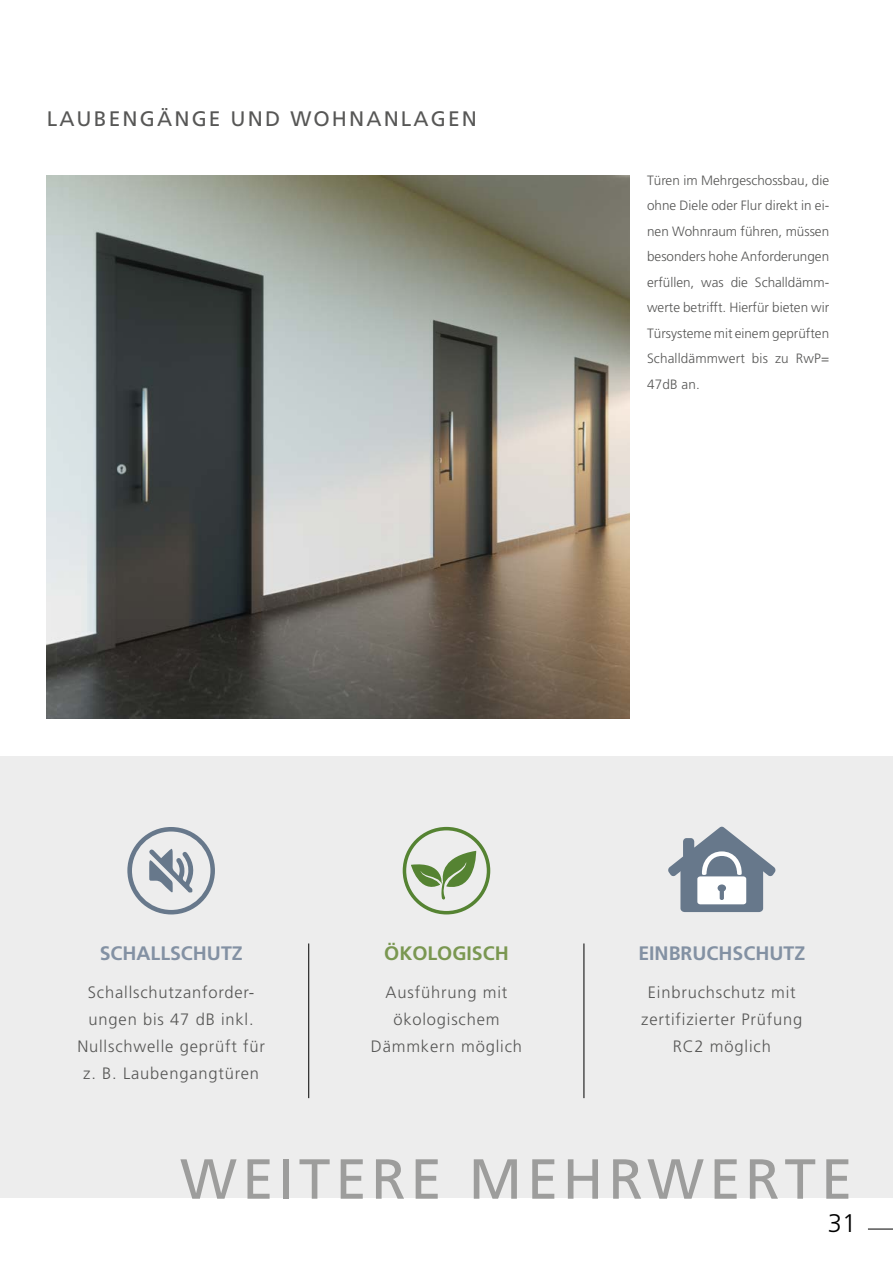
<style>
.page{position:relative;width:893px;height:1263px;background:#fff}
.page>*{position:absolute;margin:0;border:0;box-sizing:border-box;transform-origin:0 0}
.t1{font:56.4px "Frutiger";letter-spacing:.09em;color:#9d9d9c}
.t2{font:300 25.5px "Frutiger";color:#000}
.t3{font:21px "Frutiger";letter-spacing:.1em;color:#575756}
.t4{font:700 19.5px "Frutiger";color:#8391a3}
.t5{font:700 19.5px "Frutiger";color:#7a9751}
.t6{font:300 16.5px/27px "Frutiger";letter-spacing:.05em;color:#575756;text-align:center}
.t7{font:300 13.5px/25.5px "Frutiger";letter-spacing:.01em;color:#575756;text-align:justify}
</style>
<div class="page">
<img style="left:47px;top:175px;width:582px;height:544px">
<svg style="left:868px;top:1229px;width:25px;height:1px"></svg>
<div style="left:0;top:756px;width:893px;height:442px;background:#ededed"></div>
<svg style="left:127px;top:827px;width:88px;height:88px"></svg>
<svg style="left:668px;top:827px;width:108px;height:85px"></svg>
<div style="left:403px;top:827px;width:87px;height:87px;border:4px solid #558332;border-radius:50%"></div>
<svg style="left:411px;top:851px;width:66px;height:49px"></svg>
<hr style="left:308px;top:943px;width:1px;height:155px;background:#000">
<hr style="left:584px;top:943px;width:1px;height:155px;background:#000">
<h3 class="t3" style="left:47px;top:106px;width:432px">LAUBENGÄNGE UND WOHNANLAGEN</h3>
<p class="t7" style="left:647px;top:167px;width:184px">Türen im Mehrgeschossbau, die ohne Diele oder Flur direkt in ei&shy;nen Wohnraum führen, müssen besonders hohe Anforderungen erfüllen, was die Schalldämm&shy;werte betrifft. Hierfür bieten wir Türsysteme mit einem geprüften Schalldämmwert bis zu RwP= 47dB an.</p>
<h3 class="t4" style="left:100px;top:942px;width:145px">SCHALLSCHUTZ</h3>
<h3 class="t5" style="left:384px;top:942px;width:126px">ÖKOLOGISCH</h3>
<h3 class="t4" style="left:638px;top:942px;width:168px">EINBRUCHSCHUTZ</h3>
<p class="t6" style="left:77px;top:978px;width:189px">Schallschutzanforder&shy;ungen bis 47 dB inkl.<br>Nullschwelle geprüft für z. B. Laubengangtüren</p>
<p class="t6" style="left:371px;top:979px;width:153px">Ausführung mit ökologischem<br>Dämmkern möglich</p>
<p class="t6" style="left:641px;top:979px;width:163px">Einbruchschutz mit zertifizierter Prüfung<br>RC2 möglich</p>
<h1 class="t1" style="left:180px;top:1146px;width:674px">WEITERE MEHRWERTE</h1>
<h2 class="t2" style="left:828px;top:1209px;width:30px">31</h2>
</div>
